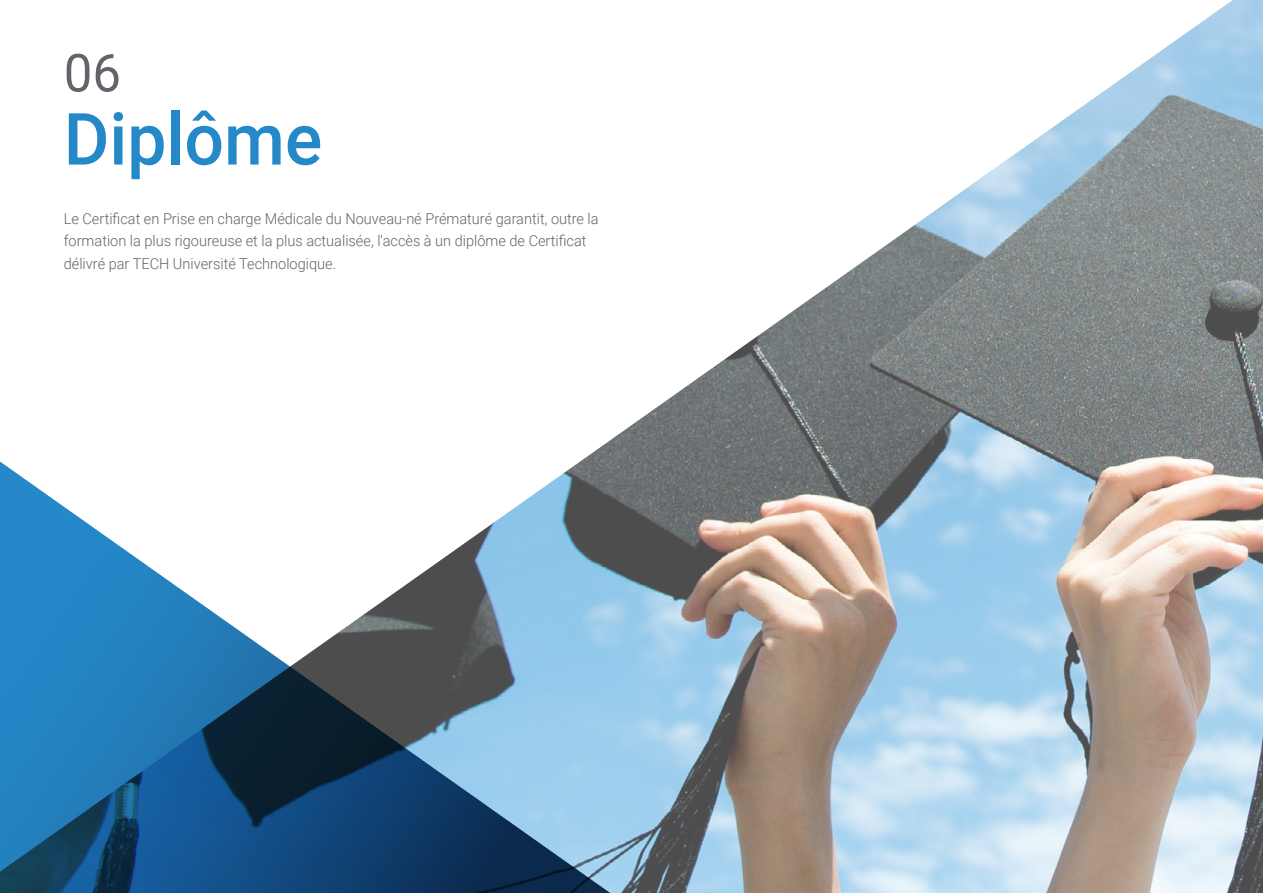
<style>
.page{position:relative;width:1263px;height:893px;background:#fff}
.page>*{position:absolute;margin:0;border:0;box-sizing:border-box;transform-origin:0 0}
.t1{font:500 72px "Roboto";color:#2488c9}
.t2{font:52.5px "Roboto";color:#61646a}
.t3{font:300 15px/22.5px "Roboto";color:#61646a}
</style>
<div class="page">
<img style="left:602px;top:0;width:661px;height:893px">
<svg style="left:0;top:446px;width:640px;height:447px"></svg>
<h2 class="t2" style="left:64px;top:36px;width:59px">06</h2>
<h1 class="t1" style="left:64px;top:89px;width:260px">Diplôme</h1>
<p class="t3" style="left:64px;top:207px;width:536px">Le Certificat en Prise en charge Médicale du Nouveau-né Prématuré garantit, outre la formation la plus rigoureuse et la plus actualisée, l'accès à un diplôme de Certificat délivré par TECH Université Technologique.</p>
</div>
